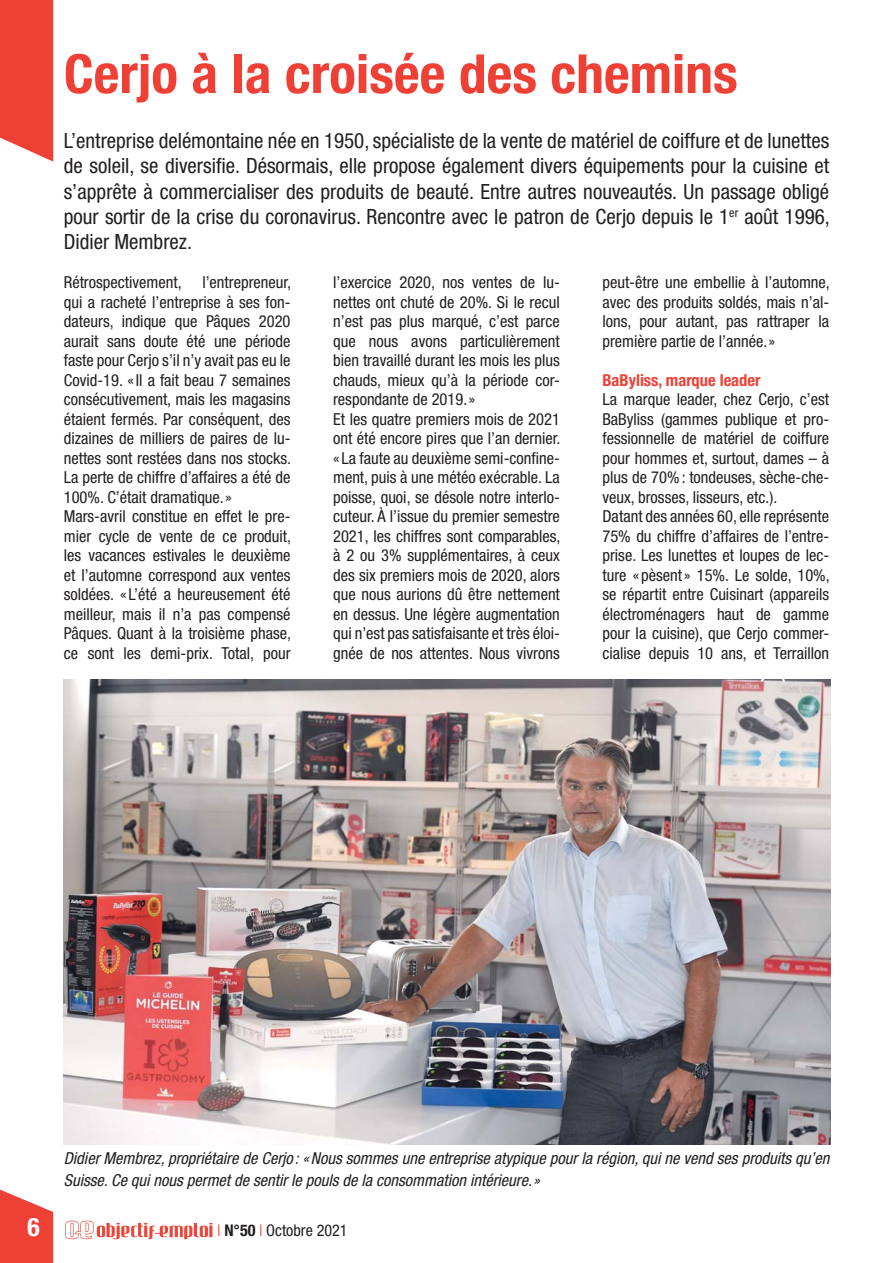
<style>
.page{position:relative;width:893px;height:1263px;background:#fff}
.page>*{position:absolute;margin:0;border:0;box-sizing:border-box;transform-origin:0 0}
.t1{font:700 condensed 54px "Helvetica Neue LT Std";color:#ef4035}
.t2{font:700 condensed 25.5px "Helvetica Neue LT Std";color:#fff}
.t3{font:condensed 21px/25.2px "Helvetica Neue LT Std";color:#231f20;text-align:justify}
.t4{font:condensed 16.5px/19.5px "Helvetica Neue LT Std";color:#231f20}
.t5{font:italic condensed 16.5px/22.5px "Helvetica Neue LT Std";color:#231f20}
.t6{font:700 condensed 16.5px "Helvetica Neue LT Std";color:#ef4035}
.t7{font:condensed 16.2px "Helvetica Neue LT Std";color:#231f20}
.s1{font-weight:300;color:#ef4035}
.s2{font-weight:700}
</style>
<div class="page">
<svg style="left:0;top:1189px;width:53px;height:74px"></svg>
<svg style="left:65px;top:1221px;width:147px;height:18px"></svg>
<svg style="left:0;top:0;width:53px;height:162px;background:#f04e44"></svg>
<img style="left:64px;top:679px;width:766px;height:465px">
<h1 class="t1" style="left:64px;top:55px;width:675px">Cerjo à la croisée des chemins</h1>
<p class="t3" style="left:64px;top:131px;width:768px">L’entreprise delémontaine née en 1950, spécialiste de la vente de matériel de coiffure et de lunettes de soleil, se diversifie. Désormais, elle propose également divers équipements pour la cuisine et s’apprête à commercialiser des produits de beauté. Entre autres nouveautés. Un passage obligé pour sortir de la crise du coronavirus. Rencontre avec le patron de Cerjo depuis le 1<sup>er</sup> août 1996, Didier Membrez.</p>
<p class="t4" style="left:64px;top:274px;width:119px">Rétrospectivement,</p>
<p class="t4" style="left:64px;top:274px;width:229px;text-indent:139px">l’entrepreneur, qui a racheté l’entreprise à ses fon&shy;dateurs, indique que Pâques 2020 aurait sans doute été une période faste pour Cerjo s’il n’y avait pas eu le Covid-19. « Il a fait beau 7 semaines consécutivement, mais les magasins étaient fermés. Par conséquent, des dizaines de milliers de paires de lu&shy;nettes sont restées dans nos stocks.<br>La perte de chiffre d’affaires a été de 100%. C’était dramatique. » Mars-avril constitue en effet le pre&shy;mier cycle de vente de ce produit, les vacances estivales le deuxième et l’automne correspond aux ventes soldées. « L’été a heureusement été meilleur, mais il n’a pas compensé Pâques. Quant à la troisième phase, ce sont les demi-prix. Total, pour</p>
<p class="t4" style="left:333px;top:274px;width:229px">l’exercice 2020, nos ventes de lu&shy;nettes ont chuté de 20%. Si le recul n’est pas plus marqué, c’est parce que nous avons particulièrement bien travaillé durant les mois les plus chauds, mieux qu’à la période cor&shy;respondante de 2019. »<br>Et les quatre premiers mois de 2021 ont été encore pires que l’an dernier. « La faute au deuxième semi-confine&shy;ment, puis à une météo exécrable. La poisse, quoi, se désole notre interlo&shy;cuteur. À l’issue du premier semestre 2021, les chiffres sont comparables, à 2 ou 3% supplémentaires, à ceux des six premiers mois de 2020, alors que nous aurions dû être nettement en dessus. Une légère augmentation qui n’est pas satisfaisante et très éloi&shy;gnée de nos attentes. Nous vivrons</p>
<p class="t4" style="left:602px;top:275px;width:229px;text-align:justify">peut-être une embellie à l’automne, avec des produits soldés, mais n’al&shy;lons, pour autant, pas rattraper la première partie de l’année. »</p>
<p class="t6" style="left:602px;top:374px;width:160px">BaByliss, marque leader</p>
<p class="t4" style="left:602px;top:392px;width:229px">La marque leader, chez Cerjo, c’est BaByliss (gammes publique et pro&shy;fessionnelle de matériel de coiffure pour hommes et, surtout, dames – à plus de 70% : tondeuses, sèche-che&shy;veux, brosses, lisseurs, etc.).<br>Datant des années 60, elle représente 75% du chiffre d’affaires de l’entre&shy;prise. Les lunettes et loupes de lec&shy;ture « pèsent » 15%. Le solde, 10%, se répartit entre Cuisinart (appareils électroménagers haut de gamme pour la cuisine), que Cerjo commer&shy;cialise depuis 10 ans, et Terraillon</p>
<p class="t5" style="left:64px;top:1149px;width:767px">Didier Membrez, propriétaire de Cerjo : « Nous sommes une entreprise atypique pour la région, qui ne vend ses produits qu’en<br>Suisse. Ce qui nous permet de sentir le pouls de la consommation intérieure. »</p>
<h2 class="t2" style="left:28px;top:1218px;width:14px">6</h2>
<p class="t7" style="left:218px;top:1224px;width:132px"><span class="s1">I</span> <span class="s2">N°50</span> <span class="s1">I</span> Octobre 2021</p>
</div>
